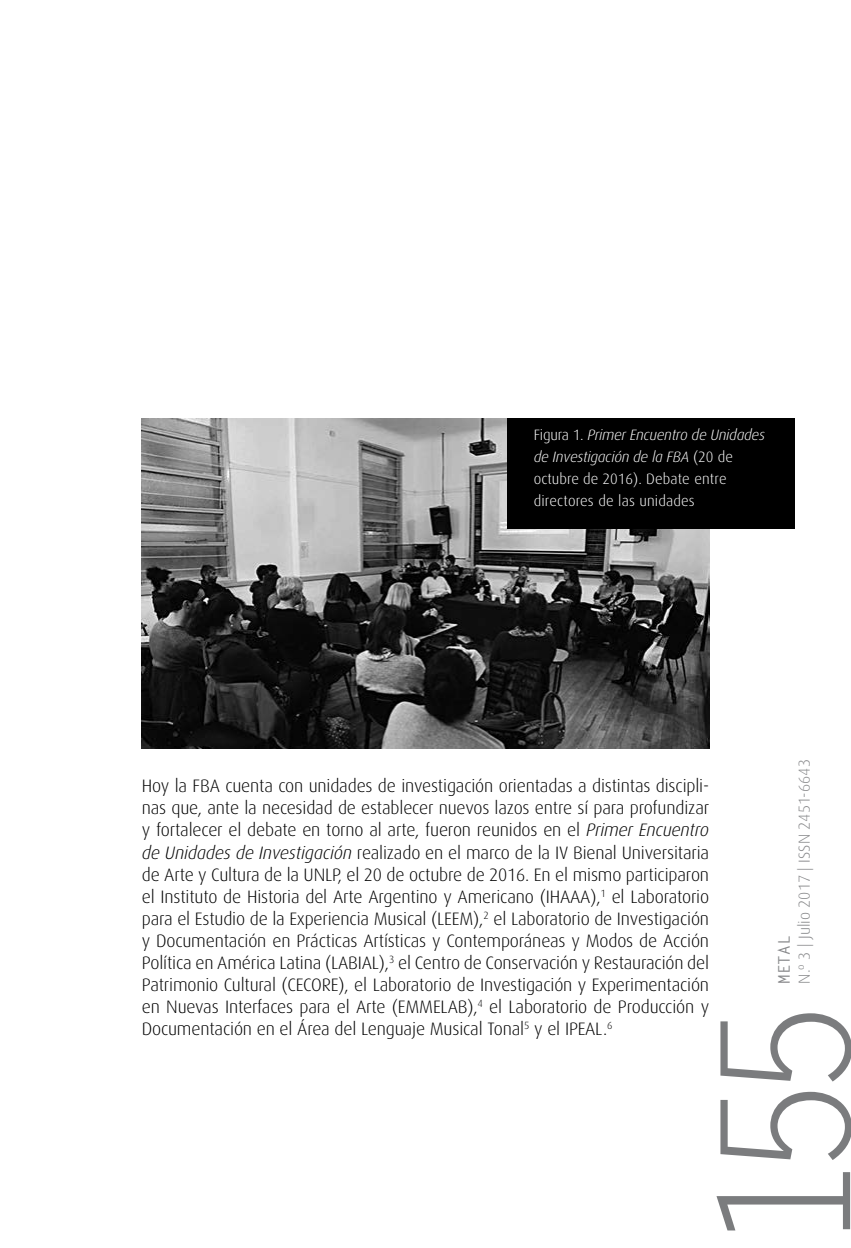
<style>
.page{position:relative;width:851px;height:1248px;background:#fff}
.page>*{position:absolute;margin:0;border:0;box-sizing:border-box;transform-origin:0 0}
.t1{font:180px "Letter Gothic Std";color:#7b7c7e}
.t2{font:300 18px/22px "Dax";letter-spacing:-.01em;color:#000;text-align:justify}
.t3{font:300 16px "Dax";color:#87888a}
.t4{font:700 16px "Letter Gothic Std";color:#87888a}
.t5{font:300 15px/22px "Dax";letter-spacing:.01em;color:#fff}
.s1{font-style:italic}
.s2{font-style:inherit}
</style>
<div class="page">
<img style="left:142px;top:418px;width:567px;height:330px">
<div style="left:507px;top:418px;width:287px;height:110px;background:#000"></div>
<p class="t5" style="left:533px;top:424px;width:232px">Figura 1. <span class="s1">Primer Encuentro de Unidades de Investigación de la FBA</span> (20 de octubre de 2016). Debate entre directores de las unidades</p>
<p class="t3" style="left:795px;top:983px;width:226px;rotate:-90deg">N.º 3 | Julio 2017 | ISSN 2451-6643</p>
<p class="t2" style="left:142px;top:775px;width:569px">Hoy la <span class="s2">FBA</span> cuenta con unidades de investigación orientadas a distintas discipli&shy;nas que, ante la necesidad de establecer nuevos lazos entre sí para profundizar y fortalecer el debate en torno al arte, fueron reunidos en el <span class="s1">Primer Encuentro de Unidades de Investigación</span> realizado en el marco de la IV Bienal Universitaria de Arte y Cultura de la <span class="s2">UNLP,</span> el 20 de octubre de 2016. En el mismo participaron el Instituto de Historia del Arte Argentino y Americano (IHAAA),<sup>1</sup> el Laboratorio para el Estudio de la Experiencia Musical (LEEM),<sup>2</sup> el Laboratorio de Investigación y Documentación en Prácticas Artísticas y Contemporáneas y Modos de Acción Política en América Latina (LABIAL),<sup>3</sup> el Centro de Conservación y Restauración del Patrimonio Cultural (CECORE), el Laboratorio de Investigación y Experimentación en Nuevas Interfaces para el Arte (<span class="s2">EMMELAB</span>),<sup>4</sup> el Laboratorio de Producción y Documentación en el Área del Lenguaje Musical Tonal<sup>5</sup> y el IPEAL.<sup>6</sup></p>
<p class="t4" style="left:774px;top:983px;width:49px;rotate:-90deg">METAL</p>
<h1 class="t1" style="left:683px;top:1254px;width:262px;rotate:-90deg">155</h1>
</div>
